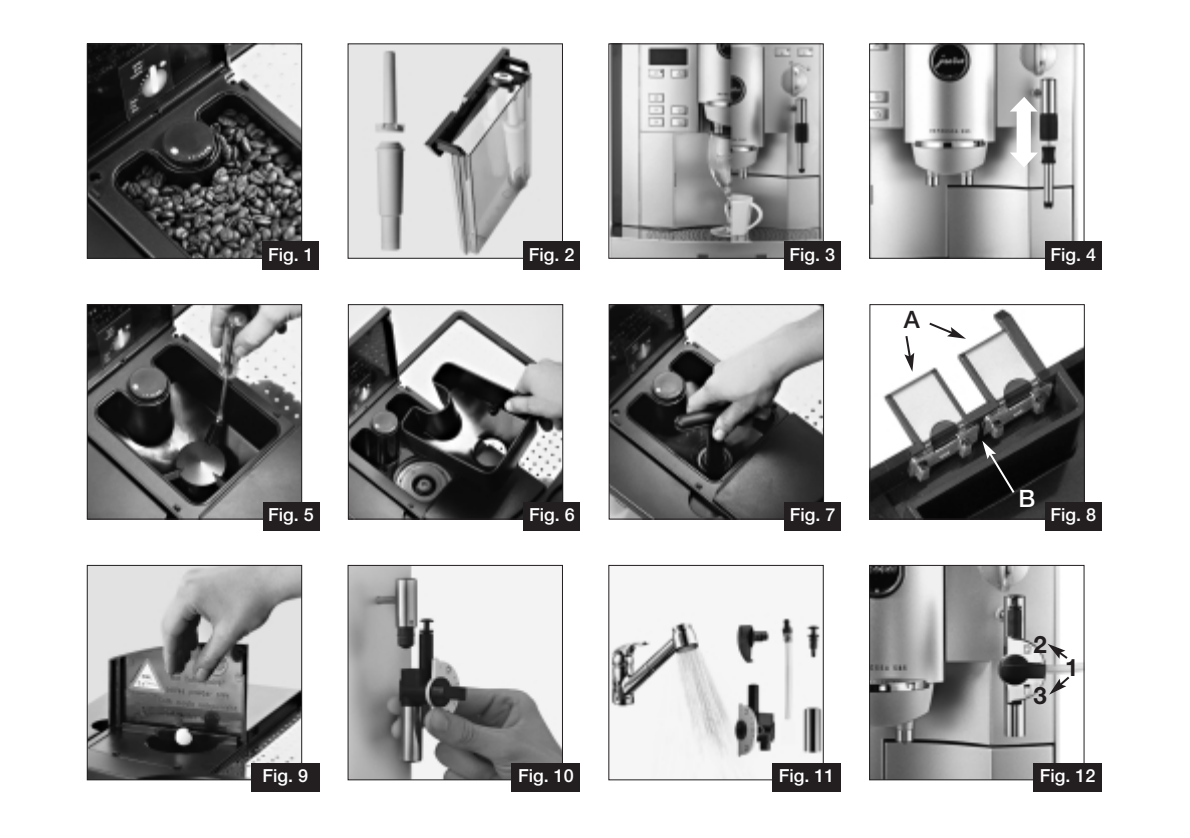
<style>
.page{position:relative;width:1190px;height:838px;background:#fff}
.page>*{position:absolute;margin:0;border:0;box-sizing:border-box;transform-origin:0 0}
.t1{font:700 24px/51.2px "Helvetica Neue";color:#231f20}
.t2{font:500 24px "Helvetica Neue";color:#231f20}
.t3{font:500 24px "Helvetica Neue";color:#fff}
.t4{font:500 18px "Helvetica Neue";color:#fff}
</style>
<div class="page">
<img style="left:871px;top:308px;width:212px;height:210px">
<div style="left:869px;top:304px;width:216px;height:216px;border:1px solid #231f20"></div>
<img style="left:350px;top:45px;width:211px;height:212px">
<div style="left:348px;top:43px;width:215px;height:216px;border:1px solid #231f20"></div>
<img style="left:89px;top:45px;width:211px;height:212px">
<div style="left:87px;top:43px;width:215px;height:216px;border:1px solid #231f20"></div>
<img style="left:610px;top:45px;width:212px;height:212px">
<div style="left:608px;top:43px;width:216px;height:216px;border:1px solid #231f20"></div>
<img style="left:871px;top:45px;width:212px;height:212px">
<div style="left:869px;top:43px;width:216px;height:216px;border:1px solid #231f20"></div>
<img style="left:350px;top:306px;width:211px;height:212px">
<div style="left:348px;top:304px;width:215px;height:216px;border:1px solid #231f20"></div>
<img style="left:611px;top:306px;width:211px;height:212px">
<div style="left:609px;top:304px;width:215px;height:216px;border:1px solid #231f20"></div>
<img style="left:89px;top:567px;width:211px;height:211px">
<div style="left:87px;top:565px;width:215px;height:215px;border:1px solid #231f20"></div>
<img style="left:350px;top:567px;width:211px;height:211px">
<div style="left:348px;top:565px;width:215px;height:215px;border:1px solid #231f20"></div>
<img style="left:611px;top:618px;width:211px;height:160px">
<div style="left:608px;top:565px;width:216px;height:215px;border:1px solid #231f20"></div>
<img style="left:871px;top:567px;width:212px;height:211px">
<div style="left:869px;top:565px;width:216px;height:215px;border:1px solid #231f20"></div>
<div style="left:512px;top:763px;width:68px;height:29px;background:#231f20"></div>
<div style="left:773px;top:763px;width:68px;height:29px;background:#231f20"></div>
<div style="left:1034px;top:763px;width:68px;height:29px;background:#231f20"></div>
<div style="left:263px;top:242px;width:56px;height:28px;background:#231f20"></div>
<div style="left:523px;top:242px;width:57px;height:28px;background:#231f20"></div>
<div style="left:784px;top:242px;width:57px;height:28px;background:#231f20"></div>
<div style="left:1045px;top:242px;width:57px;height:28px;background:#231f20"></div>
<div style="left:524px;top:503px;width:56px;height:28px;background:#231f20"></div>
<div style="left:784px;top:503px;width:57px;height:28px;background:#231f20"></div>
<div style="left:1045px;top:503px;width:57px;height:28px;background:#231f20"></div>
<div style="left:251px;top:763px;width:68px;height:29px;background:#231f20"></div>
<img style="left:89px;top:306px;width:211px;height:212px">
<div style="left:87px;top:304px;width:215px;height:216px;border:1px solid #231f20"></div>
<div style="left:263px;top:503px;width:56px;height:28px;background:#231f20"></div>
<svg style="left:1010px;top:97px;width:28px;height:71px"></svg>
<svg style="left:904px;top:334px;width:10px;height:38px"></svg>
<svg style="left:927px;top:321px;width:39px;height:18px"></svg>
<svg style="left:982px;top:441px;width:34px;height:54px;background:#303030"></svg>
<svg style="left:1049px;top:675px;width:23px;height:20px"></svg>
<svg style="left:1048px;top:644px;width:22px;height:17px"></svg>
<p class="t4" style="left:268px;top:248px;width:47px">Fig. 1</p>
<p class="t4" style="left:529px;top:248px;width:47px">Fig. 2</p>
<p class="t4" style="left:790px;top:248px;width:47px">Fig. 3</p>
<p class="t4" style="left:1050px;top:248px;width:47px">Fig. 4</p>
<p class="t4" style="left:268px;top:509px;width:47px">Fig. 5</p>
<p class="t4" style="left:262px;top:769px;width:47px">Fig. 9</p>
<h1 class="t2" style="left:904px;top:310px;width:18px">A</h1>
<h1 class="t3" style="left:1018px;top:490px;width:18px">B</h1>
<p class="t4" style="left:529px;top:509px;width:47px">Fig. 6</p>
<p class="t4" style="left:790px;top:509px;width:47px">Fig. 7</p>
<p class="t4" style="left:1051px;top:509px;width:47px">Fig. 8</p>
<h1 class="t1" style="left:1034px;top:621px;width:15px">2<br>3</h1>
<h1 class="t1" style="left:1065px;top:644px;width:15px">1</h1>
<p class="t4" style="left:518px;top:769px;width:57px">Fig. 10</p>
<p class="t4" style="left:779px;top:769px;width:57px">Fig. 11</p>
<p class="t4" style="left:1040px;top:769px;width:57px">Fig. 12</p>
</div>
